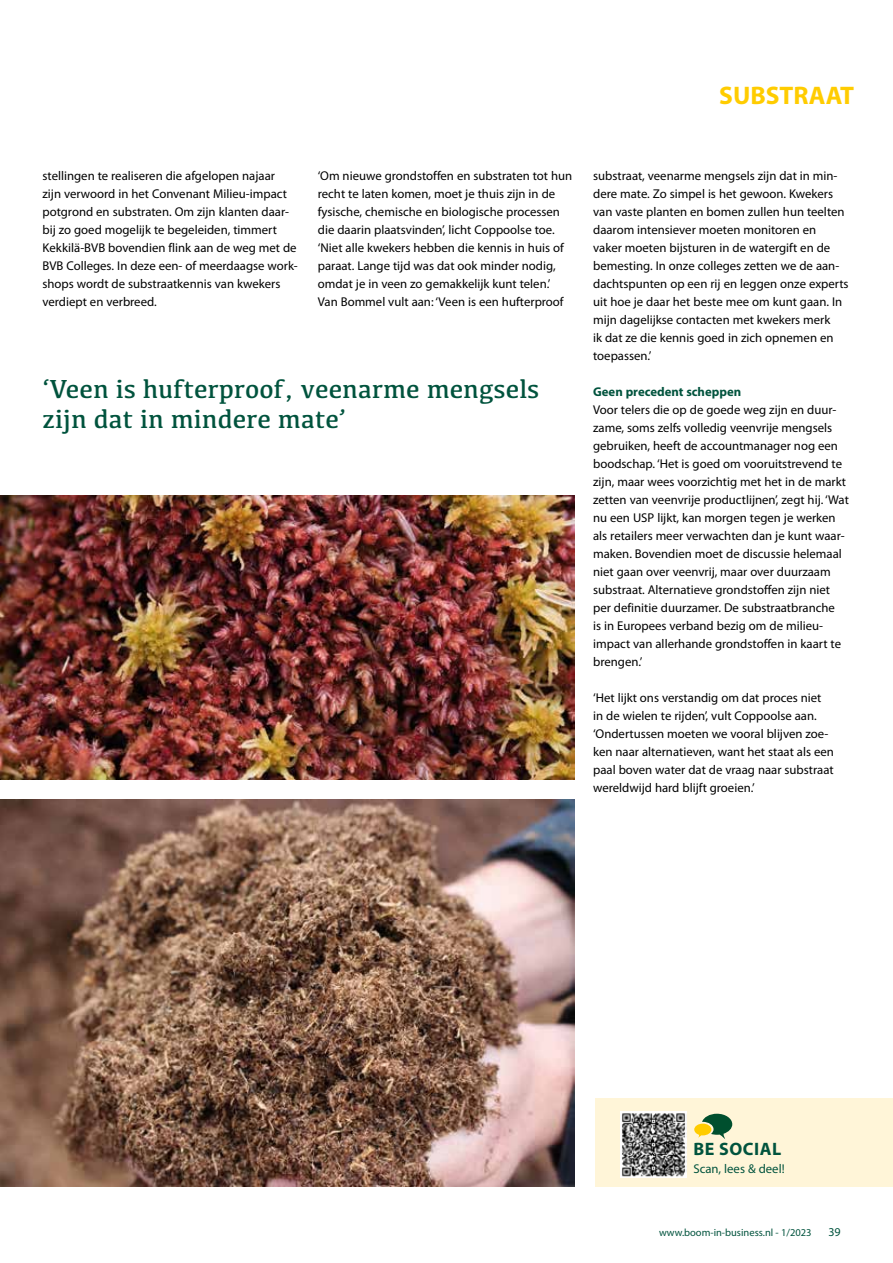
<style>
.page{position:relative;width:893px;height:1263px;background:#fff}
.page>*{position:absolute;margin:0;border:0;box-sizing:border-box;transform-origin:0 0}
.t1{font:27px/30px "Kefa";color:#00533d}
.t2{font:700 25.5px "Myriad Pro";color:#fc0}
.t3{font:700 18px "Myriad Pro";letter-spacing:.03em;color:#00533d}
.t4{font:12.75px/18px "Myriad Pro";color:#000}
.t5{font:700 12.75px "Myriad Pro";color:#00533d}
.t6{font:12.75px "Myriad Pro";color:#00533d}
.t7{font:12px "Myriad Pro";color:#00533d}
.t8{font:10.5px "Myriad Pro";color:#00533d}
</style>
<div class="page">
<img style="left:0;top:800px;width:574px;height:386px">
<div style="left:595px;top:1098px;width:298px;height:89px;background:#fff5d8"></div>
<img style="left:621px;top:1111px;width:65px;height:66px">
<svg style="left:694px;top:1114px;width:38px;height:25px"></svg>
<img style="left:0;top:496px;width:574px;height:284px">
<h2 class="t2" style="left:719px;top:79px;width:136px">SUBSTRAAT</h2>
<p class="t4" style="left:43px;top:167px;width:257px">stellingen te realiseren die afgelopen najaar<br>zijn verwoord in het Convenant Milieu-impact potgrond en substraten. Om zijn klanten daar&shy;bij zo goed mogelijk te begeleiden, timmert Kekkilä-BVB bovendien flink aan de weg met de BVB Colleges. In deze een- of meerdaagse work&shy;shops wordt de substraatkennis van kwekers verdiept en verbreed.</p>
<p class="t4" style="left:318px;top:167px;width:256px">‘Om nieuwe grondstoffen en substraten tot hun recht te laten komen, moet je thuis zijn in de fysische, chemische en biologische processen die daarin plaatsvinden’, licht Coppoolse toe. ‘Niet alle kwekers hebben die kennis in huis of paraat. Lange tijd was dat ook minder nodig, omdat je in veen zo gemakkelijk kunt telen.’ Van Bommel vult aan: ‘Veen is een hufterproof</p>
<p class="t4" style="left:593px;top:167px;width:257px">substraat, veenarme mengsels zijn dat in min&shy;dere mate. Zo simpel is het gewoon. Kwekers van vaste planten en bomen zullen hun teelten daarom intensiever moeten monitoren en<br>vaker moeten bijsturen in de watergift en de bemesting. In onze colleges zetten we de aan&shy;dachtspunten op een rij en leggen onze experts uit hoe je daar het beste mee om kunt gaan. In mijn dagelijkse contacten met kwekers merk<br>ik dat ze die kennis goed in zich opnemen en toepassen.’</p>
<p class="t5" style="left:593px;top:383px;width:150px">Geen precedent scheppen</p>
<p class="t4" style="left:593px;top:401px;width:257px">Voor telers die op de goede weg zijn en duur&shy;zame, soms zelfs volledig veenvrije mengsels gebruiken, heeft de accountmanager nog een boodschap. ‘Het is goed om vooruitstrevend te zijn, maar wees voorzichtig met het in de markt zetten van veenvrije productlijnen’, zegt hij. ‘Wat nu een USP lijkt, kan morgen tegen je werken als retailers meer verwachten dan je kunt waar&shy;maken. Bovendien moet de discussie helemaal niet gaan over veenvrij, maar over duurzaam substraat. Alternatieve grondstoffen zijn niet per definitie duurzamer. De substraatbranche<br>is in Europees verband bezig om de milieu&shy;impact van allerhande grondstoffen in kaart te brengen.’</p>
<p class="t4" style="left:593px;top:689px;width:242px">‘Het lijkt ons verstandig om dat proces niet in de wielen te rijden’, vult Coppoolse aan. ‘Ondertussen moeten we vooral blijven zoe&shy;ken naar alternatieven, want het staat als een paal boven water dat de vraag naar substraat wereldwijd hard blijft groeien.’</p>
<h1 class="t1" style="left:43px;top:373px;width:498px">‘Veen is hufterproof, veenarme mengsels zijn dat in mindere mate’</h1>
<h3 class="t3" style="left:693px;top:1137px;width:89px">BE SOCIAL</h3>
<p class="t6" style="left:693px;top:1161px;width:93px">Scan, lees &amp; deel!</p>
<p class="t8" style="left:659px;top:1226px;width:154px">www.boom-in-business.nl - 1/2023</p>
<p class="t7" style="left:828px;top:1224px;width:14px">39</p>
</div>
